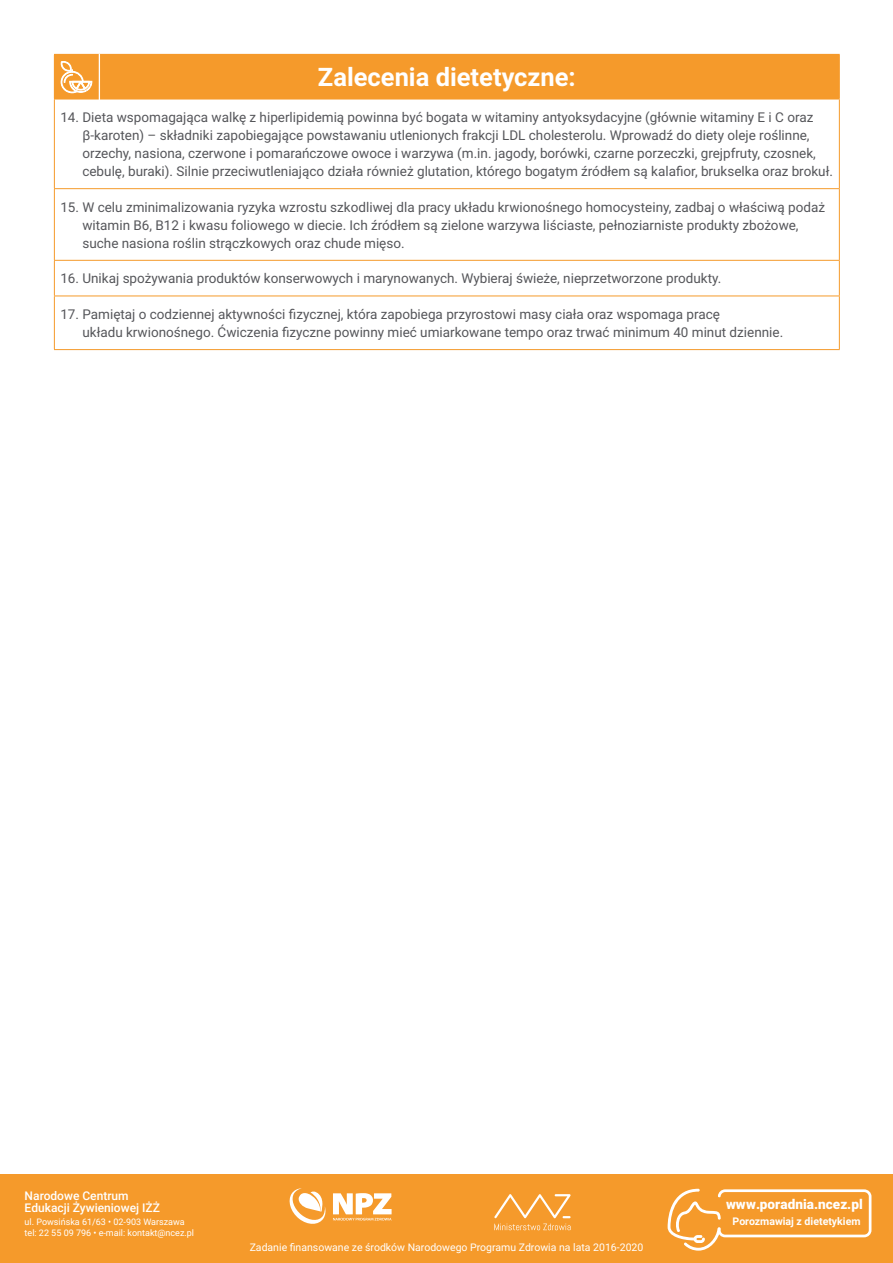
<style>
.page{position:relative;width:893px;height:1263px;background:#fff}
.page>*{position:absolute;margin:0;border:0;box-sizing:border-box;transform-origin:0 0}
.t1{font:700 25.5px "Roboto";color:#fff}
.t2{font:900 13.65px "Roboto";color:#fff}
.t3{font:13.5px/18px "Roboto";color:#55565a}
.t4{font:500 12px/12px "Roboto";color:#fff}
.t5{font:10.5px "Roboto";color:#fff}
.t6{font:700 10.5px "Roboto";color:#fff}
.t7{font:9px/10.8px "Roboto";color:#fff}
</style>
<div class="page">
<div style="left:0;top:1174px;width:893px;height:89px;background:#f59a2b"></div>
<svg style="left:290px;top:1188px;width:36px;height:36px"></svg>
<svg style="left:333px;top:1193px;width:59px;height:27px"></svg>
<svg style="left:667px;top:1188px;width:205px;height:63px"></svg>
<svg style="left:494px;top:1194px;width:77px;height:36px"></svg>
<div style="left:54px;top:54px;width:785px;height:45px;background:#f59a2b"></div>
<hr style="left:54px;top:99px;width:1px;height:89px;background:#f59a2b">
<hr style="left:839px;top:99px;width:1px;height:89px;background:#f59a2b">
<hr style="left:54px;top:54px;width:786px;height:1px;background:#f59a2b">
<hr style="left:839px;top:55px;width:1px;height:44px;background:#f59a2b">
<hr style="left:54px;top:99px;width:786px;height:1px;background:#f59a2b">
<hr style="left:54px;top:188px;width:786px;height:1px;background:#f59a2b">
<hr style="left:54px;top:189px;width:1px;height:71px;background:#f59a2b">
<hr style="left:839px;top:189px;width:1px;height:71px;background:#f59a2b">
<hr style="left:54px;top:260px;width:786px;height:1px;background:#f59a2b">
<hr style="left:54px;top:261px;width:1px;height:35px;background:#f59a2b">
<hr style="left:839px;top:261px;width:1px;height:35px;background:#f59a2b">
<hr style="left:54px;top:296px;width:786px;height:1px;background:#f59a2b">
<hr style="left:54px;top:296px;width:1px;height:53px;background:#f59a2b">
<hr style="left:839px;top:296px;width:1px;height:53px;background:#f59a2b">
<hr style="left:54px;top:349px;width:786px;height:1px;background:#f59a2b">
<svg style="left:61px;top:61px;width:31px;height:32px"></svg>
<hr style="left:99px;top:54px;width:1px;height:46px;background:#fff">
<h1 class="t1" style="left:318px;top:59px;width:259px">Zalecenia dietetyczne:</h1>
<p class="t3" style="left:82px;top:108px;width:752px;text-indent:-22px">14. Dieta wspomagająca walkę z hiperlipidemią powinna być bogata w witaminy antyoksydacyjne (głównie witaminy E i C oraz β-karoten) – składniki zapobiegające powstawaniu utlenionych frakcji LDL cholesterolu. Wprowadź do diety oleje roślinne, orzechy, nasiona, czerwone i pomarańczowe owoce i warzywa (m.in. jagody, borówki, czarne porzeczki, grejpfruty, czosnek, cebulę, buraki). Silnie przeciwutleniająco działa również glutation, którego bogatym źródłem są kalafior, brukselka oraz brokuł.</p>
<p class="t3" style="left:82px;top:197px;width:744px;text-indent:-22px">15. W celu zminimalizowania ryzyka wzrostu szkodliwej dla pracy układu krwionośnego homocysteiny, zadbaj o właściwą podaż witamin B6, B12 i kwasu foliowego w diecie. Ich źródłem są zielone warzywa liściaste, pełnoziarniste produkty zbożowe, suche nasiona roślin strączkowych oraz chude mięso.</p>
<p class="t3" style="left:60px;top:269px;width:662px">16. Unikaj spożywania produktów konserwowych i marynowanych. Wybieraj świeże, nieprzetworzone produkty.</p>
<p class="t3" style="left:82px;top:304px;width:702px;text-indent:-22px">17. Pamiętaj o codziennej aktywności fizycznej, która zapobiega przyrostowi masy ciała oraz wspomaga pracę<br>układu krwionośnego. Ćwiczenia fizyczne powinny mieć umiarkowane tempo oraz trwać minimum 40 minut dziennie.</p>
<p class="t4" style="left:25px;top:1190px;width:137px">Narodowe Centrum<br>Edukacji Żywieniowej IŻŻ</p>
<p class="t7" style="left:25px;top:1216px;width:171px">ul. Powsińska 61/63 • 02-903 Warszawa tel: 22 55 09 796 • e-mail: kontakt@ncez.pl</p>
<p class="t6" style="left:733px;top:1214px;width:129px">Porozmawiaj z dietetykiem</p>
<p class="t2" style="left:726px;top:1195px;width:138px">www.poradnia.ncez.pl</p>
<p class="t5" style="left:250px;top:1240px;width:395px">Zadanie finansowane ze środków Narodowego Programu Zdrowia na lata 2016-2020</p>
</div>
